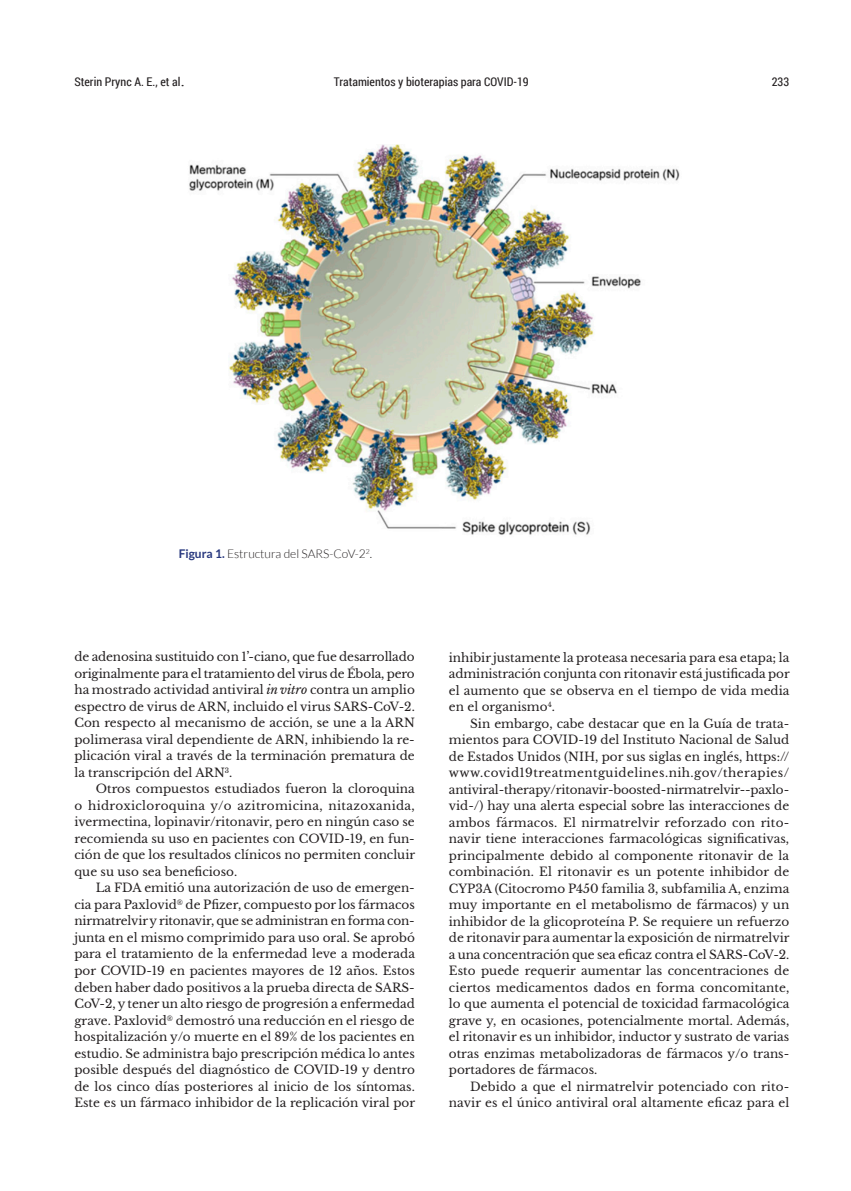
<style>
.page{position:relative;width:851px;height:1191px;background:#fff}
.page>*{position:absolute;margin:0;border:0;box-sizing:border-box;transform-origin:0 0}
.texto1{font:12px/16.5px "Libre Baskerville";color:#231f20;text-align:justify}
.t1{font:12px "Roboto Condensed";color:#231f20}
.epigrafe{font:300 12px "Lato";color:#231f20}
.s1{font-family:"Times New Roman";font-size:18px}
.s2{font-weight:700;color:#27377e}
.s3{font-style:italic}
</style>
<div class="page">
<img style="left:189px;top:145px;width:491px;height:390px">
<p class="t1" style="left:74px;top:74px;width:112px">Sterin Prync A. E., et al<span class="s1">.</span></p>
<p class="t1" style="left:334px;top:74px;width:196px">Tratamientos y bioterapias para COVID-19</p>
<p class="t1" style="left:771px;top:74px;width:19px">233</p>
<p class="epigrafe" style="left:179px;top:547px;width:195px"><span class="s2">Figura 1.</span> Estructura del SARS-CoV-2<sup>2</sup>.</p>
<p class="texto1" style="left:74px;top:649px;width:342px">de adenosina sustituido con 1’-ciano, que fue desarrollado originalmente para el tratamiento del virus de Ébola, pero ha mostrado actividad antiviral <span class="s3">in vitro</span> contra un amplio espectro de virus de ARN, incluido el virus SARS-CoV-2.<br>Con respecto al mecanismo de acción, se une a la ARN polimerasa viral dependiente de ARN, inhibiendo la re&shy;plicación viral a través de la terminación prematura de la transcripción del ARN<sup>3</sup>.</p>
<p class="texto1" style="left:74px;top:781px;width:342px;text-indent:21px">Otros compuestos estudiados fueron la cloroquina o hidroxicloroquina y/o azitromicina, nitazoxanida, ivermectina, lopinavir/ritonavir, pero en ningún caso se recomienda su uso en pacientes con COVID-19, en fun&shy;ción de que los resultados clínicos no permiten concluir que su uso sea beneficioso.</p>
<p class="texto1" style="left:74px;top:880px;width:342px;text-indent:21px">La FDA emitió una autorización de uso de emergen&shy;cia para Paxlovid<sup>®</sup> de Pfizer, compuesto por los fármacos nirmatrelvir y ritonavir, que se administran en forma con&shy;junta en el mismo comprimido para uso oral. Se aprobó para el tratamiento de la enfermedad leve a moderada por COVID-19 en pacientes mayores de 12 años. Estos deben haber dado positivos a la prueba directa de SARS-CoV-2, y tener un alto riesgo de progresión a enfermedad grave. Paxlovid<sup>®</sup> demostró una reducción en el riesgo de hospitalización y/o muerte en el 89% de los pacientes en estudio. Se administra bajo prescripción médica lo antes posible después del diagnóstico de COVID-19 y dentro de los cinco días posteriores al inicio de los síntomas.<br>Este es un fármaco inhibidor de la replicación viral por</p>
<p class="texto1" style="left:449px;top:649px;width:342px">inhibir justamente la proteasa necesaria para esa etapa; la administración conjunta con ritonavir está justificada por el aumento que se observa en el tiempo de vida media en el organismo<sup>4</sup>.</p>
<p class="texto1" style="left:449px;top:715px;width:342px;text-indent:21px">Sin embargo, cabe destacar que en la Guía de trata&shy;mientos para COVID-19 del Instituto Nacional de Salud de Estados Unidos (NIH, por sus siglas en inglés, https:// www.covid19treatmentguidelines.nih.gov/therapies/ antiviral-therapy/ritonavir-boosted-nirmatrelvir--paxlo&shy;vid-/) hay una alerta especial sobre las interacciones de ambos fármacos. El nirmatrelvir reforzado con rito&shy;navir tiene interacciones farmacológicas significativas, principalmente debido al componente ritonavir de la combinación. El ritonavir es un potente inhibidor de CYP3A (Citocromo P450 familia 3, subfamilia A, enzima muy importante en el metabolismo de fármacos) y un inhibidor de la glicoproteína P. Se requiere un refuerzo de ritonavir para aumentar la exposición de nirmatrelvir a una concentración que sea eficaz contra el SARS-CoV-2.<br>Esto puede requerir aumentar las concentraciones de ciertos medicamentos dados en forma concomitante, lo que aumenta el potencial de toxicidad farmacológica grave y, en ocasiones, potencialmente mortal. Además, el ritonavir es un inhibidor, inductor y sustrato de varias otras enzimas metabolizadoras de fármacos y/o trans&shy;portadores de fármacos.</p>
<p class="texto1" style="left:449px;top:1078px;width:342px;text-align:right">Debido a que el nirmatrelvir potenciado con rito&shy;navir es el único antiviral oral altamente eficaz para el</p>
</div>
